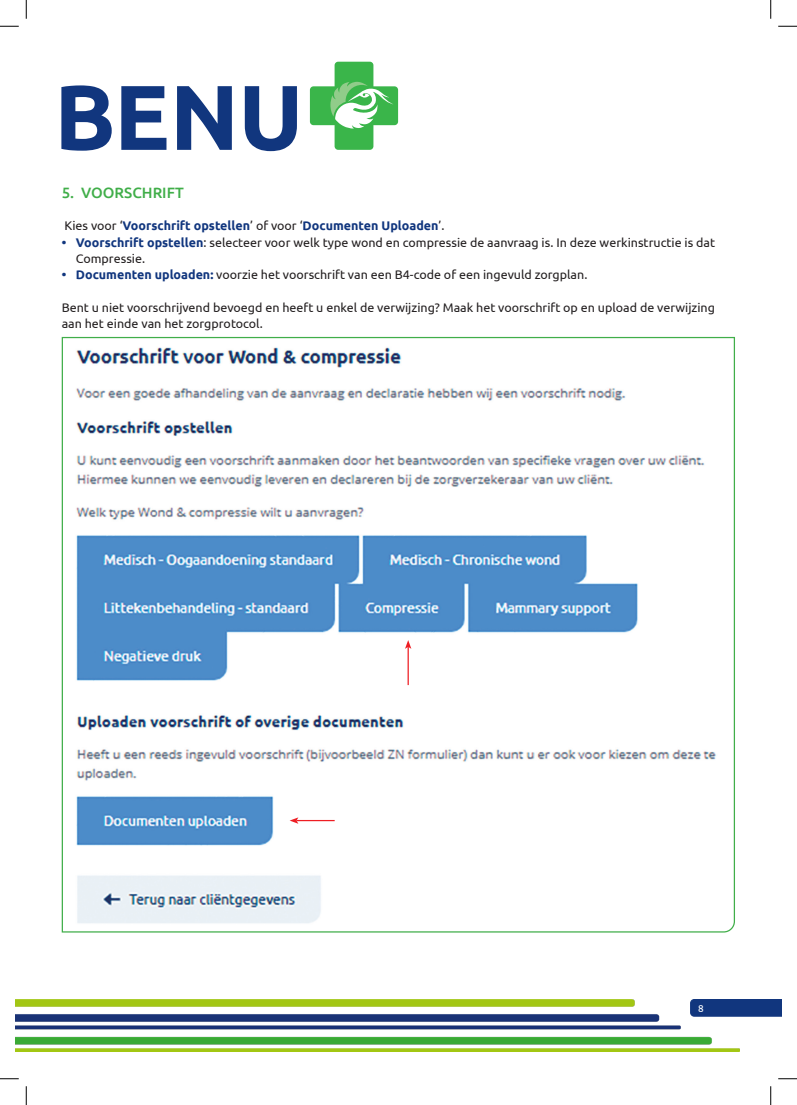
<style>
.page{position:relative;width:797px;height:1105px;background:#fff}
.page>*{position:absolute;margin:0;border:0;box-sizing:border-box;transform-origin:0 0}
.t1{font:500 15px "Ubuntu";color:#40ae49}
.t2{font:12.5px/16.2px "Ubuntu";color:#231f20}
.t3{font:700 12.5px "Ubuntu";color:#11367e}
.t4{font:10px "Ubuntu";color:#fff}
.s1{font-weight:400;color:#231f20}
.s2{font-weight:700;color:#11367e}
</style>
<div class="page">
<img style="left:16px;top:999px;width:723px;height:52px">
<svg style="left:689px;top:999px;width:92px;height:18px;background:#173b81"></svg>
<svg style="left:310px;top:62px;width:88px;height:88px"></svg>
<svg style="left:61px;top:85px;width:51px;height:66px"></svg>
<svg style="left:121px;top:86px;width:45px;height:64px"></svg>
<svg style="left:177px;top:86px;width:55px;height:64px"></svg>
<svg style="left:245px;top:86px;width:52px;height:65px"></svg>
<svg style="left:61px;top:336px;width:674px;height:597px"></svg>
<hr style="left:296px;top:820px;width:39px;height:1px;background:#ee1d23">
<svg style="left:289px;top:817px;width:9px;height:7px"></svg>
<hr style="left:407px;top:647px;width:2px;height:38px;background:#ee1d23">
<svg style="left:405px;top:640px;width:6px;height:9px"></svg>
<svg style="left:0;top:25px;width:19px;height:2px"></svg>
<svg style="left:778px;top:25px;width:19px;height:2px"></svg>
<svg style="left:0;top:1078px;width:19px;height:1px"></svg>
<svg style="left:778px;top:1078px;width:19px;height:1px"></svg>
<svg style="left:25px;top:0;width:2px;height:19px"></svg>
<svg style="left:25px;top:1086px;width:2px;height:19px"></svg>
<svg style="left:770px;top:0;width:1px;height:19px"></svg>
<svg style="left:770px;top:1086px;width:1px;height:19px"></svg>
<p class="t1" style="left:62px;top:183px;width:124px">5. VOORSCHRIFT</p>
<p class="t3" style="left:65px;top:218px;width:381px"><span class="s1">Kies voor ‘</span>Voorschrift opstellen<span class="s1">’ of voor ‘</span>Documenten Uploaden<span class="s1">’.</span></p>
<p class="t2" style="left:76px;top:234px;width:640px;text-indent:-14px"><span class="s2">• Voorschrift opstellen</span>: selecteer voor welk type wond en compressie de aanvraag is. In deze werkinstructie is dat<br>Compressie.</p>
<p class="t2" style="left:62px;top:266px;width:527px"><span class="s2">• Documenten uploaden:</span> voorzie het voorschrift van een B4-code of een ingevuld zorgplan.</p>
<p class="t2" style="left:62px;top:299px;width:654px">Bent u niet voorschrijvend bevoegd en heeft u enkel de verwijzing? Maak het voorschrift op en upload de verwijzing aan het einde van het zorgprotocol.</p>
<p class="t4" style="left:698px;top:1002px;width:7px">8</p>
</div>
